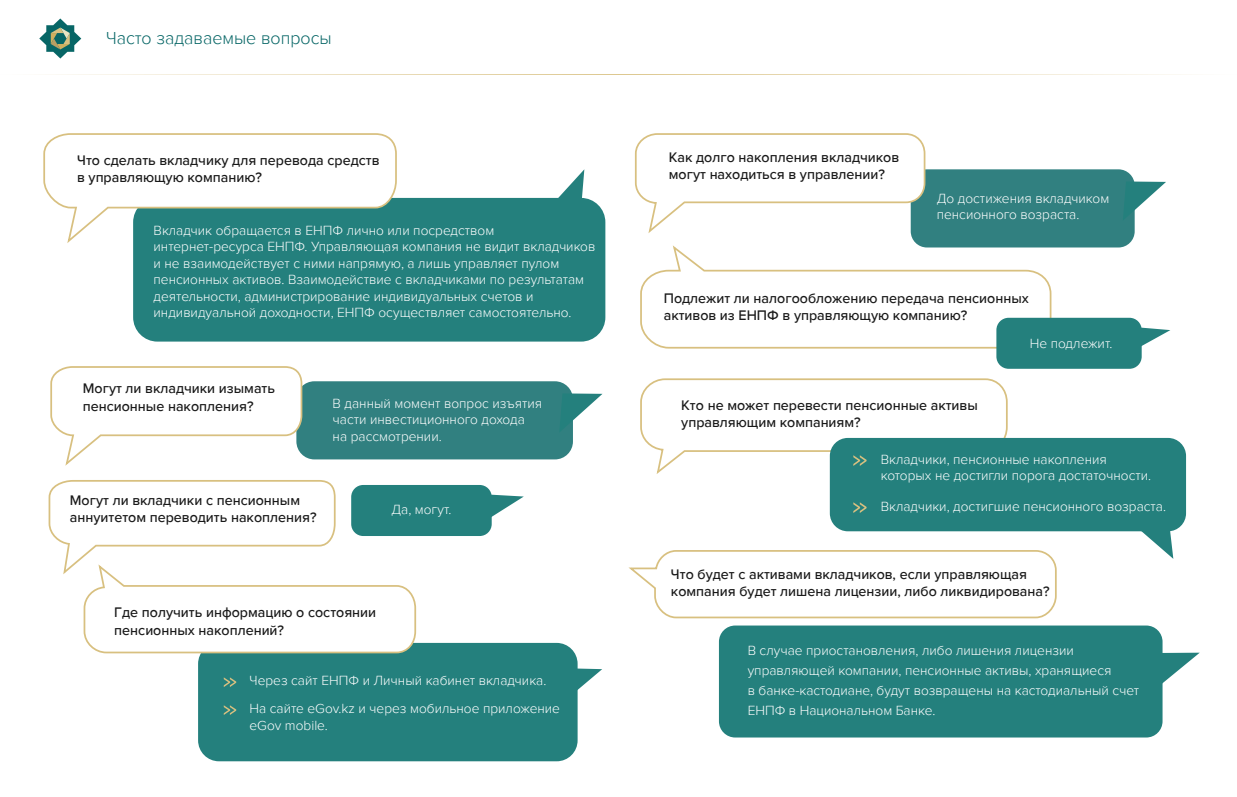
<style>
.page{position:relative;width:1237px;height:797px;background:#fff}
.page>*{position:absolute;margin:0;border:0;box-sizing:border-box;transform-origin:0 0}
.t1{font:300 17.85px "Proxima Nova";color:#076666}
.t2{font:500 14.17px/17.2px "Proxima Nova";color:#191919}
.t3{font:300 13.65px/16.4px "Proxima Nova";color:#fff}
</style>
<div class="page">
<div style="left:296px;top:381px;width:277px;height:78px;background:#318080;border-radius:18px"></div>
<div style="left:198px;top:642px;width:380px;height:119px;background:#24807d;border-radius:21px"></div>
<svg style="left:577px;top:668px;width:25px;height:35px"></svg>
<div style="left:719px;top:625px;width:443px;height:112px;background:#24807d;border-radius:16px"></div>
<svg style="left:1162px;top:652px;width:38px;height:39px"></svg>
<svg style="left:628px;top:550px;width:429px;height:69px"></svg>
<svg style="left:224px;top:677px;width:12px;height:10px"></svg>
<svg style="left:224px;top:705px;width:12px;height:9px"></svg>
<div style="left:133px;top:198px;width:472px;height:143px;background:#24807d;border-radius:24px"></div>
<svg style="left:537px;top:170px;width:47px;height:28px"></svg>
<svg style="left:43px;top:133px;width:355px;height:112px"></svg>
<div style="left:351px;top:485px;width:141px;height:51px;background:#24807d;border-radius:12px"></div>
<svg style="left:491px;top:494px;width:33px;height:28px"></svg>
<svg style="left:50px;top:366px;width:253px;height:100px"></svg>
<div style="left:911px;top:169px;width:224px;height:78px;background:#318080;border-radius:16px"></div>
<svg style="left:1123px;top:181px;width:43px;height:40px"></svg>
<svg style="left:48px;top:480px;width:369px;height:174px"></svg>
<svg style="left:640px;top:243px;width:412px;height:106px"></svg>
<svg style="left:634px;top:133px;width:292px;height:102px"></svg>
<svg style="left:560px;top:393px;width:42px;height:38px"></svg>
<div style="left:996px;top:318px;width:146px;height:50px;background:#24807d;border-radius:12px"></div>
<svg style="left:1141px;top:327px;width:29px;height:23px"></svg>
<div style="left:830px;top:438px;width:356px;height:93px;background:#24807d;border-radius:18px"></div>
<svg style="left:640px;top:378px;width:368px;height:98px"></svg>
<svg style="left:853px;top:502px;width:13px;height:11px"></svg>
<svg style="left:1129px;top:530px;width:44px;height:28px"></svg>
<svg style="left:39px;top:18px;width:42px;height:40px"></svg>
<svg style="left:56px;top:74px;width:1125px;height:1px"></svg>
<h1 class="t1" style="left:106px;top:25px;width:227px">Часто задаваемые вопросы</h1>
<p class="t2" style="left:77px;top:151px;width:304px">Что сделать вкладчику для перевода средств в управляющую компанию?</p>
<p class="t3" style="left:154px;top:221px;width:443px">Вкладчик обращается в ЕНПФ лично или посредством интернет-ресурса ЕНПФ. Управляющая компания не видит вкладчиков и не взаимодействует с ними напрямую, а лишь управляет пулом пенсионных активов. Взаимодействие с вкладчиками по результатам деятельности, администрирование индивидуальных счетов и индивидуальной доходности, ЕНПФ осуществляет самостоятельно.</p>
<p class="t2" style="left:83px;top:379px;width:194px">Могут ли вкладчики изымать пенсионные накопления?</p>
<p class="t3" style="left:333px;top:394px;width:211px">В данный момент вопрос изъятия части инвестиционного дохода на рассмотрении.</p>
<p class="t2" style="left:70px;top:491px;width:248px">Могут ли вкладчики с пенсионным аннуитетом переводить накопления?</p>
<p class="t3" style="left:391px;top:500px;width:62px">Да, могут.</p>
<p class="t2" style="left:114px;top:603px;width:263px">Где получить информацию о состоянии пенсионных накоплений?</p>
<p class="t3" style="left:250px;top:665px;width:312px;line-height:27.8px">Через сайт ЕНПФ и Личный кабинет вкладчика.<br>На сайте eGov.kz и через мобильное приложение</p>
<p class="t3" style="left:250px;top:715px;width:80px">eGov mobile.</p>
<p class="t2" style="left:669px;top:148px;width:232px">Как долго накопления вкладчиков могут находиться в управлении?</p>
<p class="t3" style="left:937px;top:189px;width:174px">До достижения вкладчиком пенсионного возраста.</p>
<p class="t2" style="left:664px;top:289px;width:366px">Подлежит ли налогообложению передача пенсионных активов из ЕНПФ в управляющую компанию?</p>
<p class="t2" style="left:681px;top:396px;width:298px">Кто не может перевести пенсионные активы управляющим компаниям?</p>
<p class="t3" style="left:1030px;top:334px;width:84px">Не подлежит.</p>
<p class="t3" style="left:881px;top:450px;width:272px">Вкладчики, пенсионные накопления которых не достигли порога достаточности.</p>
<p class="t3" style="left:881px;top:497px;width:287px">Вкладчики, достигшие пенсионного возраста.</p>
<p class="t2" style="left:671px;top:565px;width:380px">Что будет с активами вкладчиков, если управляющая компания будет лишена лицензии, либо ликвидирована?</p>
<p class="t3" style="left:748px;top:640px;width:393px;line-height:19.8px">В случае приостановления, либо лишения лицензии управляющей компании, пенсионные активы, хранящиеся<br>в банке-кастодиане, будут возвращены на кастодиальный счет ЕНПФ в Национальном Банке.</p>
</div>
